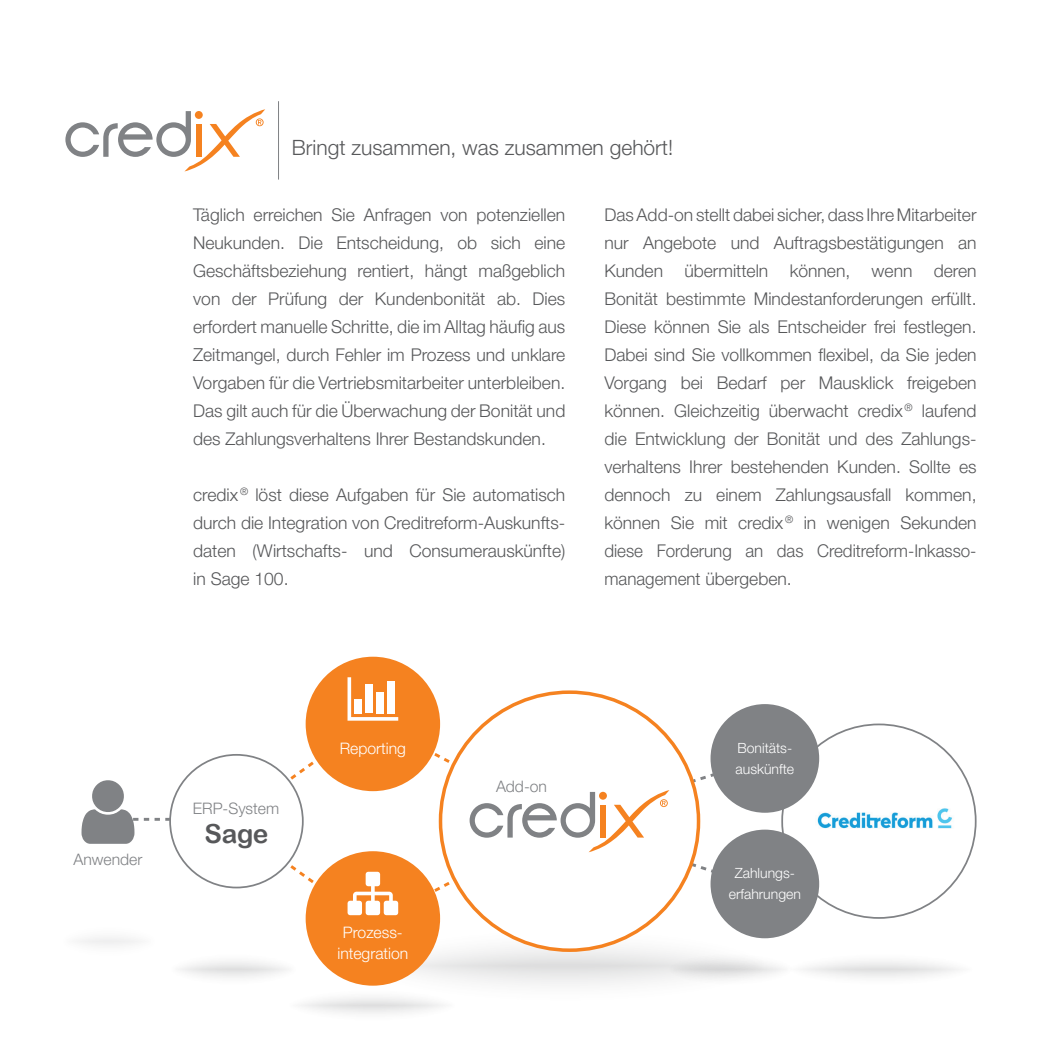
<style>
.page{position:relative;width:1042px;height:1042px;background:#fff}
.page>*{position:absolute;margin:0;border:0;box-sizing:border-box;transform-origin:0 0}
.t1{font:26.25px "Arial Rounded MT Bold";color:#57585a}
.t2{font:300 21px "Helvetica Neue LT Pro";color:#57585a}
.t3{font:300 17.85px "Helvetica Neue LT Pro";color:#57585a}
.t4{font:300 17.5px/28px "Helvetica Neue LT Pro";color:#57585a;text-align:justify}
.t5{font:300 15.75px/21.2px "Helvetica Neue LT Pro";color:#fff;text-align:center}
.t6{font:300 15.75px "Helvetica Neue LT Pro";color:#808285}
.t7{font:300 14px/21px "Helvetica Neue LT Pro";color:#fff}
.s1{font-size:17.5px}
.s2{font-size:17.85px}
</style>
<div class="page">
<svg style="left:168px;top:951px;width:131px;height:37px"></svg>
<hr style="left:278px;top:101px;width:1px;height:79px;background:#808285">
<svg style="left:65px;top:109px;width:200px;height:62px"></svg>
<svg style="left:359px;top:925px;width:411px;height:81px"></svg>
<div style="left:440px;top:692px;width:258px;height:258px;background:#fff;border-radius:50%"></div>
<div style="left:306px;top:657px;width:134px;height:134px;background:#f58220;border-radius:50%"></div>
<div style="left:306px;top:851px;width:134px;height:134px;background:#f58220;border-radius:50%"></div>
<svg style="left:286px;top:987px;width:172px;height:37px"></svg>
<div style="left:710px;top:704px;width:109px;height:109px;background:#808285;border-radius:50%"></div>
<div style="left:710px;top:829px;width:109px;height:109px;background:#808285;border-radius:50%"></div>
<svg style="left:81px;top:677px;width:687px;height:250px"></svg>
<svg style="left:666px;top:951px;width:129px;height:36px;fill:#f2f2f2"></svg>
<svg style="left:786px;top:951px;width:189px;height:37px"></svg>
<div style="left:59px;top:923px;width:100px;height:36px;background:#fcfcfc;border-radius:50%"></div>
<img style="left:817px;top:808px;width:135px;height:21px">
<p class="t2" style="left:292px;top:135px;width:383px">Bringt zusammen, was zusammen gehört!</p>
<p class="t4" style="left:193px;top:200px;width:374px">Täglich erreichen Sie Anfragen von potenziellen Neukunden. Die Entscheidung, ob sich eine Geschäftsbeziehung rentiert, hängt maßgeblich von der Prüfung der Kundenbonität ab. Dies</p>
<p class="t3" style="left:193px;top:316px;width:374px"><span class="s1">erfordert</span> manuelle Schritte, die im Alltag häufig aus</p>
<p class="t4" style="left:193px;top:340px;width:374px"><span class="s2">Zeit</span>mangel, durch Fehler im Prozess und unklare Vorgaben für die Vertriebsmitarbeiter unterbleiben.<br>Das gilt auch für die Überwachung der Bonität und des Zahlungsverhaltens Ihrer Bestandskunden.</p>
<p class="t4" style="left:193px;top:480px;width:374px">credix <sup>®</sup> löst diese Aufgaben für Sie automatisch durch die Integration von Creditreform-Auskunfts&shy;daten (Wirtschafts- und Consumerauskünfte) in Sage 100.</p>
<p class="t4" style="left:604px;top:200px;width:374px">Das Add-on stellt dabei sicher, dass Ihre Mitarbeiter nur Angebote und Auftragsbestätigungen an Kunden übermitteln können, wenn deren Bonität bestimmte Mindestanforderungen erfüllt.<br>Diese können Sie als Entscheider frei festlegen.<br>Dabei sind Sie vollkommen flexibel, da Sie jeden Vorgang bei Bedarf per Mausklick freigeben können. Gleichzeitig überwacht credix <sup>®</sup> laufend die Entwicklung der Bonität und des Zahlungs&shy;verhaltens Ihrer bestehenden Kunden. Sollte es dennoch zu einem Zahlungsausfall kommen, können Sie mit credix <sup>®</sup> in wenigen Sekunden diese Forderung an das Creditreform-Inkasso&shy;management übergeben.</p>
<p class="t6" style="left:74px;top:850px;width:70px">Anwender</p>
<p class="t6" style="left:193px;top:799px;width:88px">ERP-System</p>
<h1 class="t1" style="left:204px;top:818px;width:66px">Sage</h1>
<p class="t5" style="left:340px;top:737px;width:68px">Reporting</p>
<p class="t5" style="left:337px;top:921px;width:72px">Prozess&shy;integration</p>
<p class="t6" style="left:496px;top:776px;width:53px">Add-on</p>
<p class="t7" style="left:735px;top:737px;width:60px">Bonitäts&shy;auskünfte</p>
<p class="t7" style="left:729px;top:862px;width:74px;text-align:center">Zahlungs&shy;erfahrungen</p>
</div>
